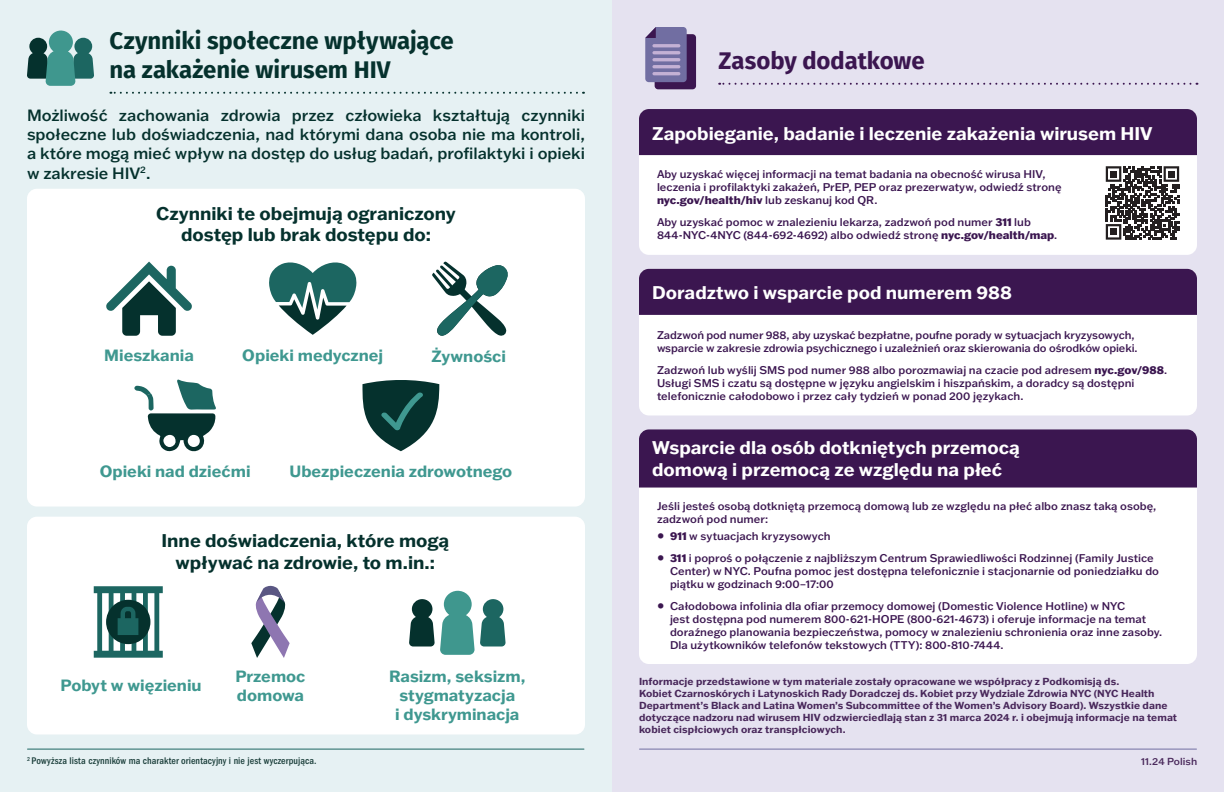
<style>
.page{position:relative;width:1224px;height:792px;background:#fff}
.page>*{position:absolute;margin:0;border:0;box-sizing:border-box;transform-origin:0 0}
.t1{font:700 24px/28.8px "Fira Sans";letter-spacing:-.005em;color:#05312d}
.t2{font:700 24px "Fira Sans";letter-spacing:-.005em;color:#3b1650}
.White_Large_-_Label{font:700 18px/21.6px "Franklin Gothic ATF";color:#fff}
.White_Large_-_Label-2{font:700 18px/21.6px "Franklin Gothic ATF";color:#05312d;text-align:center}
.X_-_Larger_Body_-_Left_Justified_-_Dk_Gr{font:500 16px/19.2px "Franklin Gothic ATF";color:#05312d;text-align:justify}
.X_-_Womens_Infographic_Labels_1_-_Dark_G{font:700 16px/19.2px "Franklin Gothic ATF";color:#3f9890;text-align:center}
.Grey_Large_Label{font:500 11px/13px "Franklin Gothic ATF";color:#3b1650}
.X_-_Acknowledgement{font:700 10px/12px "Franklin Gothic ATF";letter-spacing:.01em;color:#49285b}
.X_-_Larger_Body_-_Left_Justified_-_Dk_Gr-2{font:500 condensed 10px "Franklin Gothic LT Pro";letter-spacing:.01em;color:#193d39}
.X_-_Acknowledgement-2{font:500 10px "Franklin Gothic ATF";letter-spacing:.005em;color:#49285b}
.s1{font-weight:800}
.s2{font-size:14px}
</style>
<div class="page">
<div style="left:0;top:0;width:612px;height:792px;background:#e6f1f3"></div>
<svg style="left:27px;top:30px;width:67px;height:56px"></svg>
<div style="left:612px;top:0;width:612px;height:792px;background:#e5e2f0"></div>
<div style="left:655px;top:34px;width:41px;height:55px;background:#3b1650;border-radius:4px"></div>
<svg style="left:645px;top:27px;width:42px;height:55px"></svg>
<hr style="left:652px;top:44px;width:28px;height:3px;background:#c4b1d5;border-radius:2px">
<hr style="left:652px;top:51px;width:28px;height:3px;background:#c4b1d5;border-radius:2px">
<hr style="left:652px;top:58px;width:28px;height:3px;background:#c4b1d5;border-radius:2px">
<hr style="left:652px;top:65px;width:28px;height:3px;background:#c4b1d5;border-radius:2px">
<hr style="left:652px;top:72px;width:28px;height:3px;background:#c4b1d5;border-radius:2px">
<hr style="left:640px;top:749px;width:556px;height:1px;background:#716ea2">
<div style="left:27px;top:517px;width:558px;height:217px;background:#fff;border-radius:10px"></div>
<svg style="left:409px;top:591px;width:97px;height:64px"></svg>
<svg style="left:94px;top:586px;width:69px;height:72px"></svg>
<svg style="left:251px;top:585px;width:39px;height:73px"></svg>
<div style="left:27px;top:189px;width:558px;height:318px;background:#fff;border-radius:10px"></div>
<svg style="left:269px;top:262px;width:88px;height:73px"></svg>
<svg style="left:106px;top:262px;width:86px;height:74px"></svg>
<svg style="left:432px;top:261px;width:76px;height:75px"></svg>
<svg style="left:134px;top:380px;width:82px;height:72px"></svg>
<svg style="left:362px;top:380px;width:77px;height:71px"></svg>
<svg style="left:110px;top:92px;width:467px;height:2px"></svg>
<svg style="left:719px;top:83px;width:478px;height:2px"></svg>
<div style="left:639px;top:109px;width:558px;height:146px;background:#fff;border-radius:10px"></div>
<div style="left:639px;top:109px;width:558px;height:46px;background:#3b1650"></div>
<svg style="left:1106px;top:166px;width:73px;height:74px"></svg>
<div style="left:639px;top:269px;width:558px;height:146px;background:#fff;border-radius:10px"></div>
<div style="left:639px;top:269px;width:558px;height:46px;background:#3b1650"></div>
<div style="left:639px;top:437px;width:558px;height:227px;background:#fff;border-radius:10px"></div>
<div style="left:639px;top:429px;width:558px;height:59px;background:#3b1650"></div>
<hr style="left:28px;top:749px;width:556px;height:1px;background:#1c6661">
<p class="t1" style="left:109px;top:25px;width:346px">Czynniki społeczne wpływające na zakażenie wirusem HIV</p>
<p class="X_-_Larger_Body_-_Left_Justified_-_Dk_Gr" style="left:27px;top:105px;width:560px">Możliwość zachowania zdrowia przez człowieka kształtują czynniki społeczne lub doświadczenia, nad którymi dana osoba nie ma kontroli, a które mogą mieć wpływ na dostęp do usług badań, profilaktyki i opieki w zakresie HIV<sup>2</sup>.</p>
<p class="White_Large_-_Label-2" style="left:156px;top:202px;width:301px">Czynniki te obejmują ograniczony dostęp lub brak dostępu do:</p>
<p class="X_-_Womens_Infographic_Labels_1_-_Dark_G" style="left:104px;top:345px;width:91px">Mieszkania</p>
<p class="X_-_Womens_Infographic_Labels_1_-_Dark_G" style="left:242px;top:345px;width:142px">Opieki medycznej</p>
<p class="X_-_Womens_Infographic_Labels_1_-_Dark_G" style="left:432px;top:346px;width:76px">Żywności</p>
<p class="X_-_Womens_Infographic_Labels_1_-_Dark_G" style="left:100px;top:461px;width:152px">Opieki nad dziećmi</p>
<p class="X_-_Womens_Infographic_Labels_1_-_Dark_G" style="left:290px;top:461px;width:224px">Ubezpieczenia zdrowotnego</p>
<p class="White_Large_-_Label-2" style="left:161px;top:530px;width:289px">Inne doświadczenia, które mogą wpływać na zdrowie, to m.in.:</p>
<p class="t2" style="left:718px;top:41px;width:208px">Zasoby dodatkowe</p>
<p class="White_Large_-_Label" style="left:652px;top:122px;width:502px">Zapobieganie, badanie i leczenie zakażenia wirusem HIV</p>
<p class="Grey_Large_Label" style="left:657px;top:168px;width:406px">Aby uzyskać więcej informacji na temat badania na obecność wirusa HIV, leczenia i profilaktyki zakażeń, PrEP, PEP oraz prezerwatyw, odwiedź stronę <span class="s1">nyc.gov/health/hiv</span> lub zeskanuj kod QR.</p>
<p class="Grey_Large_Label" style="left:657px;top:216px;width:402px">Aby uzyskać pomoc w znalezieniu lekarza, zadzwoń pod numer <span class="s1">311</span> lub<br>844-NYC-4NYC (844-692-4692) albo odwiedź stronę <span class="s1">nyc.gov/health/map</span>.</p>
<p class="White_Large_-_Label" style="left:652px;top:282px;width:361px">Doradztwo i wsparcie pod numerem 988</p>
<p class="Grey_Large_Label" style="left:657px;top:328px;width:482px">Zadzwoń pod numer 988, aby uzyskać bezpłatne, poufne porady w sytuacjach kryzysowych, wsparcie w zakresie zdrowia psychicznego i uzależnień oraz skierowania do ośrodków opieki.</p>
<p class="Grey_Large_Label" style="left:657px;top:363px;width:512px">Zadzwoń lub wyślij SMS pod numer 988 albo porozmawiaj na czacie pod adresem <span class="s1">nyc.gov/988</span>.<br>Usługi SMS i czatu są dostępne w języku angielskim i hiszpańskim, a doradcy są dostępni telefonicznie całodobowo i przez cały tydzień w ponad 200 językach.</p>
<p class="White_Large_-_Label" style="left:652px;top:437px;width:369px">Wsparcie dla osób dotkniętych przemocą domową i przemocą ze względu na płeć</p>
<p class="Grey_Large_Label" style="left:657px;top:499px;width:501px">Jeśli jesteś osobą dotkniętą przemocą domową lub ze względu na płeć albo znasz taką osobę, zadzwoń pod numer:</p>
<p class="Grey_Large_Label" style="left:657px;top:530px;width:175px"><span class="s2">•</span> <span class="s1">911</span> w sytuacjach kryzysowych</p>
<p class="Grey_Large_Label" style="left:670px;top:552px;width:491px;text-indent:-13px"><span class="s2">•</span> <span class="s1">311</span> i poproś o połączenie z najbliższym Centrum Sprawiedliwości Rodzinnej (Family Justice<br>Center) w NYC. Poufna pomoc jest dostępna telefonicznie i stacjonarnie od poniedziałku do piątku w godzinach 9:00–17:00</p>
<p class="Grey_Large_Label" style="left:670px;top:600px;width:494px;text-indent:-13px"><span class="s2">•</span> Całodobowa infolinia dla ofiar przemocy domowej (Domestic Violence Hotline) w NYC<br>jest dostępna pod numerem 800-621-HOPE (800-621-4673) i oferuje informacje na temat doraźnego planowania bezpieczeństwa, pomocy w znalezieniu schronienia oraz inne zasoby.<br>Dla użytkowników telefonów tekstowych (TTY): 800-810-7444.</p>
<p class="X_-_Womens_Infographic_Labels_1_-_Dark_G" style="left:60px;top:675px;width:143px">Pobyt w więzieniu</p>
<p class="X_-_Womens_Infographic_Labels_1_-_Dark_G" style="left:235px;top:666px;width:72px;text-align:left">Przemoc domowa</p>
<p class="X_-_Acknowledgement" style="left:639px;top:676px;width:540px">Informacje przedstawione w tym materiale zostały opracowane we współpracy z Podkomisją ds.<br>Kobiet Czarnoskórych i Latynoskich Rady Doradczej ds. Kobiet przy Wydziale Zdrowia NYC (NYC Health Department’s Black and Latina Women’s Subcommittee of the Women’s Advisory Board). Wszystkie dane dotyczące nadzoru nad wirusem HIV odzwierciedlają stan z 31 marca 2024 r. i obejmują informacje na temat kobiet cispłciowych oraz transpłciowych.</p>
<p class="X_-_Womens_Infographic_Labels_1_-_Dark_G" style="left:389px;top:666px;width:138px">Rasizm, seksizm, stygmatyzacja<br>i dyskryminacja</p>
<p class="X_-_Larger_Body_-_Left_Justified_-_Dk_Gr-2" style="left:27px;top:755px;width:291px"><sup>2</sup> Powyższa lista czynników ma charakter orientacyjny i nie jest wyczerpująca.</p>
<p class="X_-_Acknowledgement-2" style="left:1141px;top:754px;width:58px">11.24 Polish</p>
</div>
